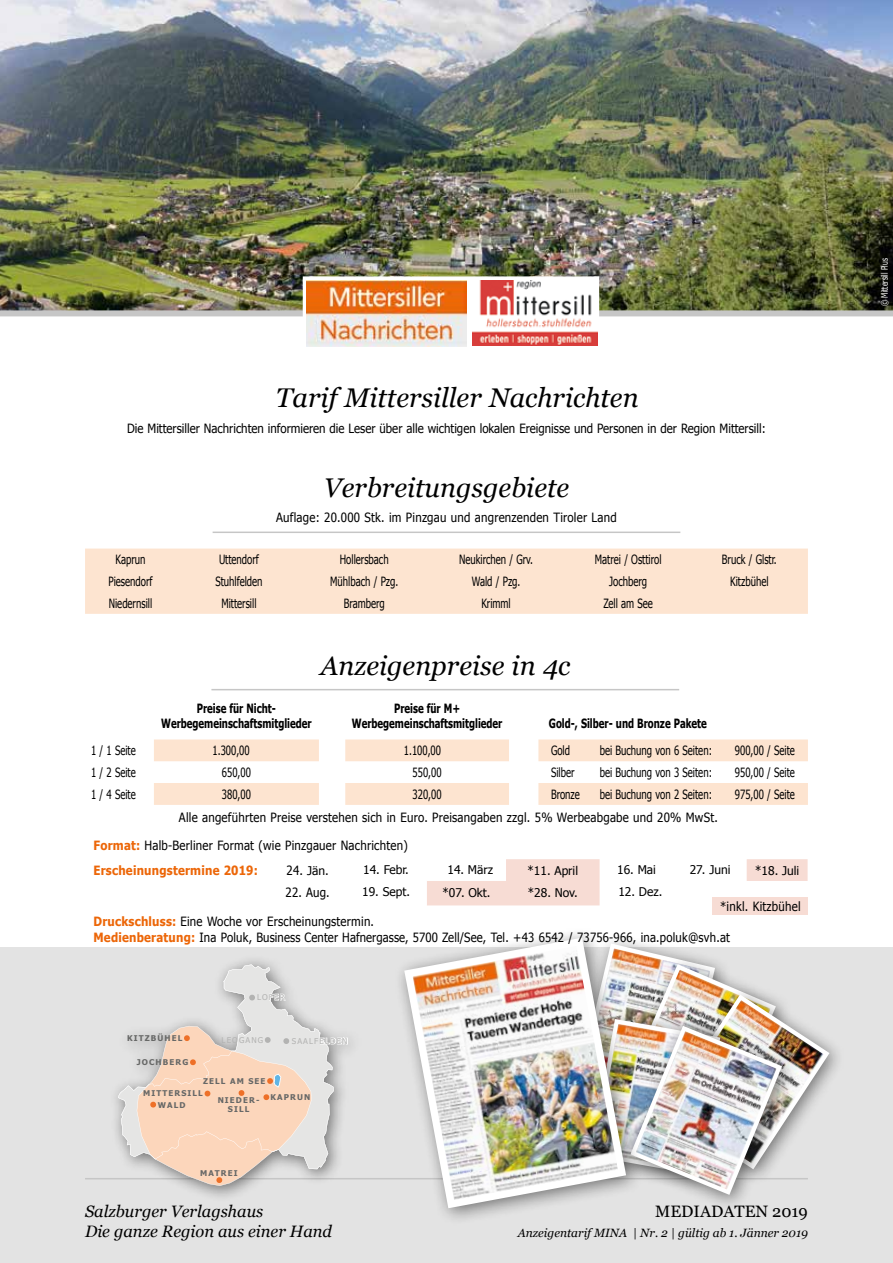
<style>
.page{position:relative;width:893px;height:1263px;background:#fff}
.page>*{position:absolute;margin:0;border:0;box-sizing:border-box;transform-origin:0 0}
.t1{font:italic 27px "Georgia";color:#000}
.t2{font:italic 16.5px "Georgia";color:#000}
.t3{font:16.5px "Georgia";color:#000}
.t4{font:12.75px/25.5px "Tahoma";letter-spacing:.02em;color:#000;scale:.9 1}
.t5{font:12.75px "Tahoma";color:#000;scale:.75 1}
.t6{font:12.75px "Tahoma";color:#000;scale:.9 1}
.t7{font:700 12.75px/15.3px "Tahoma";color:#000;text-align:center;scale:.75 1}
.t8{font:12px "Tahoma";color:#000}
.t9{font:italic 12px "Georgia";color:#000}
.t10{font:9px "Tahoma";color:#fff;scale:.75 1}
.t11{font:700 7.95px/9.6px "Tahoma";letter-spacing:.135em;color:#676867;text-align:center}
.t12{font:7.95px "Tahoma";letter-spacing:.135em;color:#b3b3b2}
.s1{font-weight:700;color:#ec6608}
.s2{font-size:12.75px}
.s3{color:#fff}
</style>
<div class="page">
<div style="left:712px;top:897px;width:96px;height:17px;background:#f7dcd4"></div>
<div style="left:0;top:947px;width:893px;height:316px;background:#e3e3e3"></div>
<img style="left:0;top:0;width:893px;height:310px">
<div style="left:0;top:310px;width:893px;height:6px;background:#c6c6c6"></div>
<hr style="left:85px;top:1178px;width:723px;height:1px;background:#c6c6c6">
<div style="left:108px;top:954px;width:256px;height:248px;background:#e3e3e3"></div>
<svg style="left:118px;top:964px;width:230px;height:222px"></svg>
<div style="left:654px;top:984px;width:192px;height:202px;background:#e3e3e3"></div>
<div style="left:620px;top:1015px;width:179px;height:197px;background:#000;opacity:.5"></div>
<img style="left:644px;top:944px;width:188px;height:253px">
<div style="left:393px;top:926px;width:251px;height:300px;background:#000;opacity:.5"></div>
<img style="left:400px;top:933px;width:230px;height:279px">
<svg style="left:303px;top:276px;width:296px;height:70px"></svg>
<svg style="left:304px;top:281px;width:166px;height:66px"></svg>
<img style="left:306px;top:281px;width:160px;height:65px">
<img style="left:472px;top:281px;width:125px;height:64px">
<hr style="left:211px;top:689px;width:468px;height:1px;background:#c6c6c6">
<svg style="left:154px;top:739px;width:654px;height:66px"></svg>
<hr style="left:213px;top:531px;width:467px;height:2px;background:#c6c6c6">
<div style="left:85px;top:549px;width:723px;height:65px;background:#fde4d0"></div>
<svg style="left:427px;top:859px;width:381px;height:46px"></svg>
<h1 class="t1" style="left:276px;top:383px;width:364px">Tarif Mittersiller Nachrichten</h1>
<p class="t6" style="left:127px;top:420px;width:711px">Die Mittersiller Nachrichten informieren die Leser über alle wichtigen lokalen Ereignisse und Personen in der Region Mittersill:</p>
<h1 class="t1" style="left:324px;top:472px;width:247px">Verbreitungsgebiete</h1>
<p class="t4" style="left:276px;top:505px;width:380px">Auflage: 20.000 Stk. im Pinzgau und angrenzenden Tiroler Land</p>
<p class="t5" style="left:116px;top:551px;width:41px">Kaprun</p>
<p class="t5" style="left:219px;top:551px;width:55px">Uttendorf</p>
<p class="t5" style="left:340px;top:551px;width:67px">Hollersbach</p>
<p class="t5" style="left:459px;top:551px;width:100px">Neukirchen / Grv.</p>
<p class="t5" style="left:595px;top:551px;width:91px">Matrei / Osttirol</p>
<p class="t5" style="left:722px;top:551px;width:75px">Bruck / Glstr.</p>
<p class="t5" style="left:108px;top:573px;width:60px">Piesendorf</p>
<p class="t5" style="left:215px;top:573px;width:64px">Stuhlfelden</p>
<p class="t5" style="left:330px;top:573px;width:92px">Mühlbach / Pzg.</p>
<p class="t5" style="left:472px;top:573px;width:66px">Wald / Pzg.</p>
<p class="t5" style="left:609px;top:573px;width:52px">Jochberg</p>
<p class="t5" style="left:730px;top:573px;width:53px">Kitzbühel</p>
<p class="t5" style="left:109px;top:595px;width:60px">Niedernsill</p>
<p class="t5" style="left:221px;top:595px;width:48px">Mittersill</p>
<p class="t5" style="left:344px;top:595px;width:56px">Bramberg</p>
<p class="t5" style="left:481px;top:595px;width:41px">Krimml</p>
<p class="t5" style="left:603px;top:595px;width:68px">Zell am See</p>
<h1 class="t1" style="left:320px;top:651px;width:251px">Anzeigenpreise in 4c</h1>
<p class="t7" style="left:161px;top:701px;width:202px">Preise für Nicht-<br>Werbegemeinschaftsmitglieder</p>
<p class="t7" style="left:352px;top:701px;width:202px">Preise für M+<br>Werbegemeinschaftsmitglieder</p>
<p class="t7" style="left:549px;top:717px;width:212px">Gold-, Silber- und Bronze Pakete</p>
<p class="t5" style="left:91px;top:742px;width:61px">1 / 1 Seite</p>
<p class="t5" style="left:213px;top:742px;width:51px">1.300,00</p>
<p class="t5" style="left:404px;top:742px;width:51px">1.100,00</p>
<p class="t5" style="left:551px;top:742px;width:27px">Gold</p>
<p class="t5" style="left:600px;top:742px;width:151px">bei Buchung von 6 Seiten:</p>
<p class="t5" style="left:735px;top:742px;width:82px">900,00 / Seite</p>
<p class="t5" style="left:91px;top:764px;width:61px">1 / 2 Seite</p>
<p class="t5" style="left:222px;top:764px;width:40px">650,00</p>
<p class="t5" style="left:413px;top:764px;width:40px">550,00</p>
<p class="t5" style="left:551px;top:764px;width:33px">Silber</p>
<p class="t5" style="left:600px;top:764px;width:151px">bei Buchung von 3 Seiten:</p>
<p class="t5" style="left:735px;top:764px;width:82px">950,00 / Seite</p>
<p class="t5" style="left:91px;top:785px;width:61px">1 / 4 Seite</p>
<p class="t5" style="left:222px;top:785px;width:40px">380,00</p>
<p class="t5" style="left:413px;top:785px;width:40px">320,00</p>
<p class="t5" style="left:551px;top:785px;width:40px">Bronze</p>
<p class="t5" style="left:600px;top:785px;width:151px">bei Buchung von 2 Seiten:</p>
<p class="t5" style="left:735px;top:785px;width:82px">975,00 / Seite</p>
<p class="t4" style="left:179px;top:805px;width:600px">Alle angeführten Preise verstehen sich in Euro. Preisangaben zzgl. 5% Werbeabgabe und 20% MwSt.</p>
<p class="t4" style="left:93px;top:833px;width:351px"><span class="s1">Format:</span> Halb-Berliner Format (wie Pinzgauer Nachrichten)<br><span class="s1">Erscheinungstermine 2019:</span></p>
<p class="t8" style="left:287px;top:862px;width:44px"><span class="s2">24</span>. Jän.</p>
<p class="t8" style="left:363px;top:862px;width:47px">14. Febr.</p>
<p class="t8" style="left:447px;top:862px;width:47px">14. März</p>
<p class="t8" style="left:527px;top:862px;width:52px"><span class="s2">*</span>11. April</p>
<p class="t8" style="left:617px;top:862px;width:40px">16. Mai</p>
<p class="t8" style="left:690px;top:862px;width:42px">27. Juni</p>
<p class="t8" style="left:755px;top:862px;width:46px"><span class="s2">*</span>18. Juli</p>
<p class="t6" style="left:286px;top:883px;width:51px">22. Aug.</p>
<p class="t8" style="left:362px;top:884px;width:49px">19. Sept.</p>
<p class="t8" style="left:442px;top:884px;width:50px"><span class="s2">*</span>07. Okt.</p>
<p class="t8" style="left:528px;top:884px;width:52px"><span class="s2">*</span>28. Nov.</p>
<p class="t8" style="left:618px;top:884px;width:45px">12. Dez.</p>
<p class="t4" style="left:720px;top:894px;width:91px">*inkl. Kitzbühel</p>
<p class="t4" style="left:93px;top:915px;width:709px;line-height:15.3px"><span class="s1">Druckschluss:</span> Eine Woche vor Erscheinungstermin.<br><span class="s1">Medienberatung:</span> Ina Poluk, Business Center Hafnergasse, 5700 Zell/See, Tel. +43 6542 / 73756-966, ina.poluk@svh.at</p>
<p class="t11" style="left:127px;top:1033px;width:57px">KITZBÜHEL</p>
<p class="t11" style="left:137px;top:1057px;width:53px">JOCHBERG</p>
<p class="t12" style="left:257px;top:992px;width:29px">LOFE<span class="s3">R</span></p>
<p class="t12" style="left:222px;top:1035px;width:43px">LEOGANG</p>
<p class="t11" style="left:203px;top:1076px;width:64px">ZELL AM SEE</p>
<p class="t12" style="left:292px;top:1036px;width:58px">SAALFELDE<span class="s3">N</span></p>
<p class="t11" style="left:143px;top:1088px;width:61px">MITTERSILL</p>
<p class="t11" style="left:158px;top:1100px;width:29px">WALD</p>
<p class="t11" style="left:218px;top:1095px;width:43px">NIEDER-<br>SILL</p>
<p class="t11" style="left:271px;top:1092px;width:41px">KAPRUN</p>
<p class="t11" style="left:200px;top:1169px;width:39px">MATREI</p>
<p class="t2" style="left:85px;top:1202px;width:180px">Salzburger Verlagshaus</p>
<p class="t3" style="left:655px;top:1202px;width:154px">MEDIADATEN 2019</p>
<p class="t2" style="left:85px;top:1221px;width:249px">Die ganze Region aus einer Hand</p>
<p class="t9" style="left:518px;top:1225px;width:292px">Anzeigentarif MINA | Nr. 2 | gültig ab 1. Jänner 2019</p>
<p class="t10" style="left:879px;top:306px;width:65px;rotate:-90deg">© Mittersill Plus</p>
</div>
